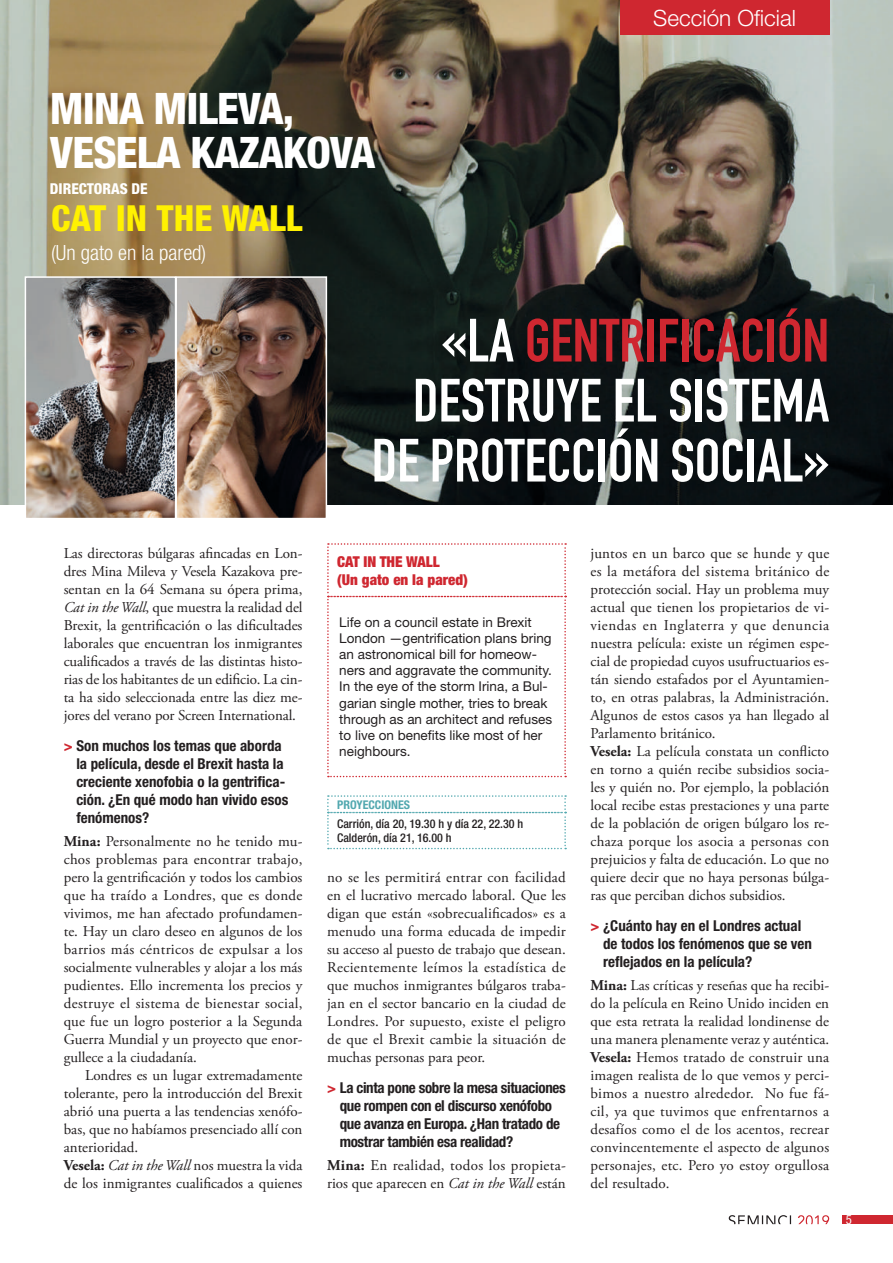
<style>
.page{position:relative;width:893px;height:1263px;background:#fff}
.page>*{position:absolute;margin:0;border:0;box-sizing:border-box;transform-origin:0 0}
.t1{font:60px/60px "DIN Engschrift Std";color:#fff;text-align:right}
.t2{font:800 condensed 43.5px/43.5px "Helvetica Neue LT Std";letter-spacing:-.02em;color:#fff}
.t3{font:800 condensed 36px "Helvetica Neue LT Std";color:#fff101}
.t4{font:300 22.5px "Helvetica Neue LT Std";color:#fff}
.t5{font:300 condensed 21px "Helvetica Neue LT Std";color:#fff}
.t6{font:15px/18px "Adobe Garamond Pro";color:#231f20;text-align:justify}
.t7{font:700 condensed 15px/18px "Helvetica Neue LT Std";color:#231f20}
.t8{font:700 condensed 15px/18px "Helvetica Neue LT Std";letter-spacing:-.02em;color:#231f20}
.t9{font:900 condensed 15px/18px "Helvetica Neue LT Std";color:#cf2730}
.t10{font:800 condensed 15px "Helvetica Neue LT Std";color:#fff}
.t11{font:13.5px/16.2px "Helvetica Neue LT Std";color:#231f20}
.t12{font:condensed 12.75px "Helvetica Neue LT Std";color:#fff}
.t13{font:500 condensed 12px/14.4px "Helvetica Neue LT Std";color:#231f20}
.t14{font:700 condensed 12px "Helvetica Neue LT Std";color:#52a8af}
.s1{color:#cf2730}
.s2{font-style:italic}
.s3{font-weight:700}
</style>
<div class="page">
<div style="left:843px;top:1215px;width:50px;height:9px;background:#cf2730"></div>
<svg style="left:729px;top:1215px;width:62px;height:9px"></svg>
<svg style="left:798px;top:1215px;width:31px;height:9px"></svg>
<img style="left:0;top:0;width:893px;height:504px">
<svg style="left:327px;top:543px;width:239px;height:234px"></svg>
<svg style="left:327px;top:795px;width:239px;height:54px"></svg>
<div style="left:620px;top:0;width:209px;height:35px;background:#cf2730"></div>
<img style="left:24px;top:276px;width:304px;height:242px">
<h3 class="t4" style="left:653px;top:4px;width:144px">Sección Oficial</h3>
<h2 class="t2" style="left:50px;top:86px;width:327px">MINA MILEVA,<br>VESELA KAZAKOVA</h2>
<p class="t10" style="left:50px;top:179px;width:99px">DIRECTORAS DE</p>
<h3 class="t3" style="left:51px;top:196px;width:253px">CAT IN THE WALL</h3>
<h3 class="t5" style="left:51px;top:240px;width:157px">(Un gato en la pared)</h3>
<h1 class="t1" style="left:372px;top:311px;width:459px">«LA <span class="s1">GENTRIFICACIÓN<br></span>DESTRUYE EL SISTEMA<br>DE PROTECCIÓN SOCIAL»</h1>
<p class="t6" style="left:64px;top:545px;width:240px">Las directoras búlgaras afincadas en Lon&shy;dres Mina Mileva y Vesela Kazakova pre&shy;sentan en la 64 Semana su ópera prima, <span class="s2">Cat in the Wall</span>, que muestra la realidad del Brexit, la gentrificación o las dificultades laborales que encuentran los inmigrantes cualificados a través de las distintas histo&shy;rias de los habitantes de un edificio. La cin&shy;ta ha sido seleccionada entre las diez me&shy;jores del verano por Screen International.</p>
<p class="t7" style="left:76px;top:736px;width:213px;text-indent:-13px"><span class="s1">&gt;</span> Son muchos los temas que aborda la película, desde el Brexit hasta la creciente xenofobia o la gentrifica&shy;ción. ¿En qué modo han vivido esos fenómenos?</p>
<p class="t6" style="left:64px;top:833px;width:240px"><span class="s3">Mina:</span> Personalmente no he tenido mu&shy;chos problemas para encontrar trabajo, pero la gentrificación y todos los cambios que ha traído a Londres, que es donde vivimos, me han afectado profundamen&shy;te. Hay un claro deseo en algunos de los barrios más céntricos de expulsar a los socialmente vulnerables y alojar a los más pudientes. Ello incrementa los precios y destruye el sistema de bienestar social, que fue un logro posterior a la Segunda Guerra Mundial y un proyecto que enor&shy;gullece a la ciudadanía.</p>
<p class="t6" style="left:64px;top:1067px;width:240px;text-align:left;text-indent:21px">Londres es un lugar extremadamente tolerante, pero la introducción del Brexit abrió una puerta a las tendencias xenófo&shy;bas, que no habíamos presenciado allí con anterioridad.<br><span class="s3">Vesela:</span> <span class="s2">Cat in the Wall</span> nos muestra la vida de los inmigrantes cualificados a quienes</p>
<p class="t9" style="left:337px;top:552px;width:132px">CAT IN THE WALL<br>(Un gato en la pared)</p>
<p class="t11" style="left:339px;top:613px;width:214px">Life on a council estate in Brexit<br>London —gentrification plans bring an astronomical bill for homeow&shy;ners and aggravate the community.<br>In the eye of the storm Irina, a Bul&shy;garian single mother, tries to break through as an architect and refuses to live on benefits like most of her neighbours.</p>
<p class="t14" style="left:337px;top:797px;width:74px">PROYECCIONES</p>
<p class="t13" style="left:337px;top:816px;width:188px">Carrión, día 20, 19.30 h y día 22, 22.30 h<br>Calderón, día 21, 16.00 h</p>
<p class="t6" style="left:327px;top:869px;width:240px">no se les permitirá entrar con facilidad en el lucrativo mercado laboral. Que les digan que están «sobrecualificados» es a menudo una forma educada de impedir su acceso al puesto de trabajo que desean.<br>Recientemente leímos la estadística de que muchos inmigrantes búlgaros traba&shy;jan en el sector bancario en la ciudad de Londres. Por supuesto, existe el peligro de que el Brexit cambie la situación de muchas personas para peor.</p>
<p class="t8" style="left:340px;top:1078px;width:228px;text-indent:-13px"><span class="s1">&gt;</span> La cinta pone sobre la mesa situaciones que rompen con el discurso xenófobo que avanza en Europa. ¿Han tratado de mostrar también esa realidad?</p>
<p class="t6" style="left:327px;top:1157px;width:240px"><span class="s3">Mina:</span> En realidad, todos los propieta&shy;rios que aparecen en <span class="s2">Cat in the Wall</span> están</p>
<p class="t6" style="left:590px;top:545px;width:240px;text-align:left">juntos en un barco que se hunde y que es la metáfora del sistema británico de protección social. Hay un problema muy actual que tienen los propietarios de vi&shy;viendas en Inglaterra y que denuncia nuestra película: existe un régimen espe&shy;cial de propiedad cuyos usufructuarios es&shy;tán siendo estafados por el Ayuntamien&shy;to, en otras palabras, la Administración.<br>Algunos de estos casos ya han llegado al Parlamento británico.<br><span class="s3">Vesela:</span> La película constata un conflicto en torno a quién recibe subsidios socia&shy;les y quién no. Por ejemplo, la población local recibe estas prestaciones y una parte de la población de origen búlgaro los re&shy;chaza porque los asocia a personas con prejuicios y falta de educación. Lo que no quiere decir que no haya personas búlga&shy;ras que perciban dichos subsidios.</p>
<p class="t7" style="left:603px;top:916px;width:210px;text-indent:-13px"><span class="s1">&gt;</span> ¿Cuánto hay en el Londres actual de todos los fenómenos que se ven reflejados en la película?</p>
<p class="t6" style="left:590px;top:977px;width:240px"><span class="s3">Mina:</span> Las críticas y reseñas que ha recibi&shy;do la película en Reino Unido inciden en que esta retrata la realidad londinense de una manera plenamente veraz y auténtica.<br><span class="s3">Vesela:</span> Hemos tratado de construir una imagen realista de lo que vemos y perci&shy;bimos a nuestro alrededor. No fue fá&shy;cil, ya que tuvimos que enfrentarnos a desafíos como el de los acentos, recrear convincentemente el aspecto de algunos personajes, etc. Pero yo estoy orgullosa del resultado.</p>
<p class="t12" style="left:846px;top:1212px;width:8px">5</p>
</div>
